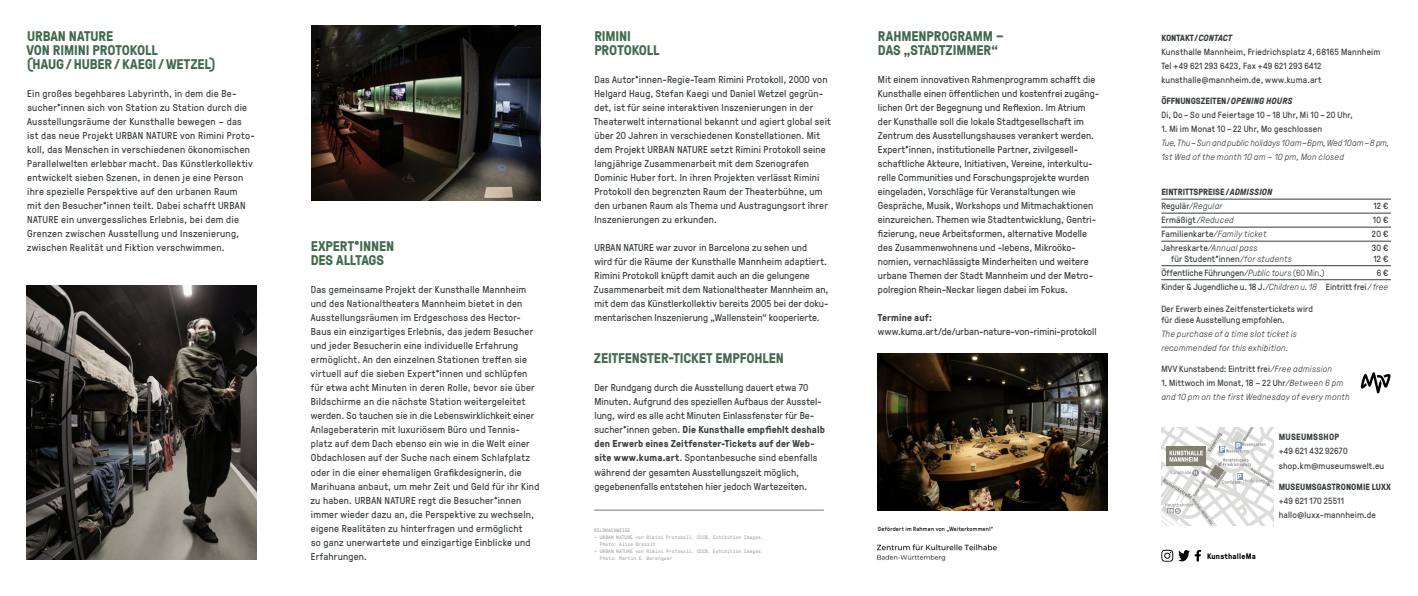
<style>
.page{position:relative;width:1418px;height:596px;background:#fff}
.page>*{position:absolute;margin:0;border:0;box-sizing:border-box;transform-origin:0 0}
.t1{font:700 14px/14px "GT Pressura";letter-spacing:-.005em;color:#416a4e}
.t2{font:10px/14px "GT Pressura";letter-spacing:.02em;color:#383d3d}
.t3{font:10px "GT Pressura";color:#383d3d}
.t4{font:700 10px "GT Pressura";letter-spacing:.01em;color:#383d3d}
.t5{font:9px/14px "GT Pressura";letter-spacing:.02em;color:#383d3d}
.t6{font:italic 300 9px/14px "GT Pressura";letter-spacing:.02em;color:#383d3d}
.t7{font:italic 300 9px/14px "GT Pressura";color:#383d3d}
.t8{font:700 9px/14px "GT Pressura";letter-spacing:.005em;color:#383d3d}
.t9{font:700 9px "GT Pressura";letter-spacing:.025em;color:#383d3d}
.t10{font:700 8px "GT Pressura";letter-spacing:.025em;color:#000}
.t11{font:6px "GT Pressura";letter-spacing:.04em;color:#000}
.t12{font:5px/7px "GT Pressura Mono";letter-spacing:.02em;color:#a1a2a2}
.s1{font-weight:700}
.s2{font-weight:700;font-style:italic}
.s3{font-style:italic}
.s4{font-weight:400}
.s5{font-weight:300;font-style:italic}
.s6{font-weight:300}
.s7{font-weight:400;font-style:normal}
</style>
<div class="page">
<hr style="left:594px;top:509px;width:229px;height:1px;background:#747b7b">
<hr style="left:1161px;top:199px;width:229px;height:1px;background:#383d3d">
<hr style="left:1161px;top:213px;width:229px;height:1px;background:#383d3d">
<hr style="left:1161px;top:227px;width:229px;height:1px;background:#383d3d">
<hr style="left:1161px;top:241px;width:229px;height:1px;background:#383d3d">
<hr style="left:1161px;top:265px;width:229px;height:1px;background:#383d3d">
<hr style="left:1161px;top:279px;width:229px;height:1px;background:#383d3d">
<svg style="left:1360px;top:372px;width:30px;height:21px"></svg>
<img style="left:27px;top:285px;width:230px;height:274px">
<img style="left:878px;top:353px;width:229px;height:157px">
<svg style="left:1161px;top:549px;width:40px;height:13px"></svg>
<img style="left:311px;top:26px;width:229px;height:175px">
<svg style="left:1161px;top:427px;width:111px;height:98px"></svg>
<img style="left:877px;top:544px;width:120px;height:18px">
<h1 class="t1" style="left:26px;top:29px;width:190px">URBAN NATURE<br>VON RIMINI PROTOKOLL (HAUG/HUBER/KAEGI/WETZEL)</h1>
<p class="t2" style="left:27px;top:86px;width:229px">Ein großes begehbares Labyrinth, in dem die Be&shy;sucher*innen sich von Station zu Station durch die Ausstellungsräume der Kunsthalle bewegen – das ist das neue Projekt URBAN NATURE von Rimini Proto&shy;koll, das Menschen in verschiedenen ökonomischen Parallelwelten erlebbar macht. Das Künstlerkollektiv entwickelt sieben Szenen, in denen je eine Person ihre spezielle Perspektive auf den urbanen Raum<br>mit den Besucher*innen teilt. Dabei schafft URBAN NATURE ein unvergessliches Erlebnis, bei dem die Grenzen zwischen Ausstellung und Inszenierung, zwischen Realität und Fiktion verschwimmen.</p>
<h1 class="t1" style="left:311px;top:239px;width:85px">EXPERT*INNEN<br>DES ALLTAGS</h1>
<p class="t2" style="left:310px;top:282px;width:230px">Das gemeinsame Projekt der Kunsthalle Mannheim und des Nationaltheaters Mannheim bietet in den Ausstellungsräumen im Erdgeschoss des Hector-Baus ein einzigartiges Erlebnis, das jedem Besucher und jeder Besucherin eine individuelle Erfahrung ermöglicht. An den einzelnen Stationen treffen sie virtuell auf die sieben Expert*innen und schlüpfen für etwa acht Minuten in deren Rolle, bevor sie über Bildschirme an die nächste Station weitergeleitet werden. So tauchen sie in die Lebenswirklichkeit einer Anlageberaterin mit luxuriösem Büro und Tennis&shy;platz auf dem Dach ebenso ein wie in die Welt einer Obdachlosen auf der Suche nach einem Schlafplatz oder in die einer ehemaligen Grafikdesignerin, die Marihuana anbaut, um mehr Zeit und Geld für ihr Kind zu haben. URBAN NATURE regt die Besucher*innen immer wieder dazu an, die Perspektive zu wechseln, eigene Realitäten zu hinterfragen und ermöglicht<br>so ganz unerwartete und einzigartige Einblicke und Erfahrungen.</p>
<h1 class="t1" style="left:594px;top:29px;width:67px">RIMINI<br>PROTOKOLL</h1>
<p class="t2" style="left:593px;top:72px;width:238px">Das Autor*innen-Regie-Team Rimini Protokoll, 2000 von Helgard Haug, Stefan Kaegi und Daniel Wetzel gegrün&shy;det, ist für seine interaktiven Inszenierungen in der Theaterwelt international bekannt und agiert global seit über 20 Jahren in verschiedenen Konstellationen. Mit dem Projekt URBAN NATURE setzt Rimini Protokoll seine langjährige Zusammenarbeit mit dem Szenografen Dominic Huber fort. In ihren Projekten verlässt Rimini Protokoll den begrenzten Raum der Theaterbühne, um den urbanen Raum als Thema und Austragungsort ihrer Inszenierungen zu erkunden.</p>
<p class="t2" style="left:594px;top:240px;width:236px">URBAN NATURE war zuvor in Barcelona zu sehen und<br>wird für die Räume der Kunsthalle Mannheim adaptiert.<br>Rimini Protokoll knüpft damit auch an die gelungene Zusammenarbeit mit dem Nationaltheater Mannheim an, mit dem das Künstlerkollektiv bereits 2005 bei der doku&shy;mentarischen Inszenierung „Wallenstein“ kooperierte.</p>
<h1 class="t1" style="left:594px;top:351px;width:191px">ZEITFENSTER-TICKET EMPFOHLEN</h1>
<p class="t2" style="left:594px;top:380px;width:232px">Der Rundgang durch die Ausstellung dauert etwa 70<br>Minuten. Aufgrund des speziellen Aufbaus der Ausstel&shy;lung, wird es alle acht Minuten Einlassfenster für Be&shy;sucher*innen geben. <span class="s1">Die Kunsthalle empfiehlt deshalb den Erwerb eines Zeitfenster-Tickets auf der Web&shy;site www.kuma.art</span>. Spontanbesuche sind ebenfalls während der gesamten Ausstellungszeit möglich, gegebenenfalls entstehen hier jedoch Wartezeiten.</p>
<p class="t12" style="left:594px;top:526px;width:38px">BILDNACHWEISE</p>
<p class="t12" style="left:600px;top:533px;width:165px;text-indent:-6px">• URBAN NATURE von Rimini Protokoll, CCCB, Exhibition Images,<br>Photo: Alice Brazzit</p>
<p class="t12" style="left:600px;top:547px;width:165px;text-indent:-6px">• URBAN NATURE von Rimini Protokoll, CCCB, Exhibition Images,<br>Photo: Martin E. Berenguer</p>
<h1 class="t1" style="left:878px;top:29px;width:127px">RAHMENPROGRAMM –<br>DAS „STADTZIMMER“</h1>
<p class="t2" style="left:878px;top:72px;width:223px">Mit einem innovativen Rahmenprogramm schafft die Kunsthalle einen öffentlichen und kostenfrei zugäng&shy;lichen Ort der Begegnung und Reflexion. Im Atrium der Kunsthalle soll die lokale Stadtgesellschaft im Zentrum des Ausstellungshauses verankert werden.<br>Expert*innen, institutionelle Partner, zivilgesell&shy;schaftliche Akteure, Initiativen, Vereine, interkultu&shy;relle Communities und Forschungsprojekte wurden eingeladen, Vorschläge für Veranstaltungen wie Gespräche, Musik, Workshops und Mitmachaktionen einzureichen. Themen wie Stadtentwicklung, Gentri&shy;fizierung, neue Arbeitsformen, alternative Modelle des Zusammenwohnens und -lebens, Mikroöko&shy;nomien, vernachlässigte Minderheiten und weitere urbane Themen der Stadt Mannheim und der Metro&shy;polregion Rhein-Neckar liegen dabei im Fokus.</p>
<p class="t4" style="left:878px;top:310px;width:56px">Termine auf:</p>
<p class="t3" style="left:878px;top:324px;width:220px">www.kuma.art/de/urban-nature-von-rimini-protokoll</p>
<p class="t11" style="left:878px;top:524px;width:117px">Gefördert im Rahmen von „Weiterkommen!“</p>
<p class="t5" style="left:1161px;top:30px;width:220px"><span class="s1">KONTAKT/</span><span class="s2">CONTACT<br></span>Kunsthalle Mannheim, Friedrichsplatz 4, 68165 Mannheim Tel +49 621 293 6423, Fax +49 621 293 6412 kunsthalle@mannheim.de, www.kuma.art</p>
<p class="t5" style="left:1161px;top:93px;width:193px"><span class="s1">ÖFFNUNGSZEITEN/</span><span class="s2">OPENING HOURS<br></span>Di, Do – So und Feiertage 10 – 18 Uhr, Mi 10 – 20 Uhr,</p>
<p class="t5" style="left:1161px;top:121px;width:162px">1. Mi im Monat 10 – 22 Uhr, Mo geschlossen</p>
<p class="t7" style="left:1161px;top:136px;width:229px">Tue, Thu – Sun and public holidays 10 am – 6 pm, Wed 10 am – 8 pm,<br>1st Wed of the month 10 am – 10 pm, Mon closed</p>
<p class="t8" style="left:1161px;top:184px;width:113px">EINTRITTSPREISE/<span class="s3">ADMISSION<br></span><span class="s4">Regulär</span><span class="s5">/Regular</span></p>
<p class="t5" style="left:1373px;top:198px;width:16px">12 €</p>
<p class="t5" style="left:1161px;top:212px;width:74px">Ermäßigt<span class="s5">/Reduced</span></p>
<p class="t5" style="left:1372px;top:212px;width:17px">10 €</p>
<p class="t5" style="left:1161px;top:226px;width:107px">Familienkarte<span class="s5">/Family ticket</span></p>
<p class="t5" style="left:1371px;top:226px;width:18px">20 €</p>
<p class="t5" style="left:1161px;top:240px;width:98px">Jahreskarte<span class="s5">/Annual pass</span></p>
<p class="t5" style="left:1371px;top:240px;width:18px">30 €</p>
<p class="t5" style="left:1171px;top:251px;width:122px">für Student*innen<span class="s5">/for students</span></p>
<p class="t5" style="left:1373px;top:251px;width:16px">12 €</p>
<p class="t5" style="left:1161px;top:265px;width:165px">Öffentliche Führungen<span class="s5">/Public tours</span> <span class="s6">(60 Min.)</span></p>
<p class="t5" style="left:1161px;top:265px;width:228px;text-align:right">6 €<br>Kinder &amp; Jugendliche u. 18 J.<span class="s5">/Children u. 18</span> Eintritt frei<span class="s5">/free</span></p>
<p class="t5" style="left:1161px;top:302px;width:153px;line-height:11px">Der Erwerb eines Zeitfenstertickets wird für diese Ausstellung empfohlen.</p>
<p class="t6" style="left:1161px;top:326px;width:137px">The purchase of a time slot ticket is recommended for this exhibition.</p>
<p class="t5" style="left:1161px;top:361px;width:172px">MVV Kunstabend: Eintritt frei<span class="s5">/Free admission</span></p>
<p class="t6" style="left:1161px;top:375px;width:190px"><span class="s7">1. Mittwoch im Monat, 18 – 22 Uhr</span>/Between 6 pm and 10 pm on the first Wednesday of every month</p>
<p class="t9" style="left:1278px;top:430px;width:62px">MUSEUMSSHOP</p>
<p class="t5" style="left:1278px;top:443px;width:107px">+49 621 432 92670 shop.km@museumswelt.eu</p>
<p class="t10" style="left:1206px;top:550px;width:50px">KunsthalleMa</p>
<p class="t8" style="left:1278px;top:478px;width:114px">MUSEUMSGASTRONOMIE LUXX</p>
<p class="t5" style="left:1278px;top:492px;width:99px">+49 621 170 25511 hallo@luxx-mannheim.de</p>
</div>
